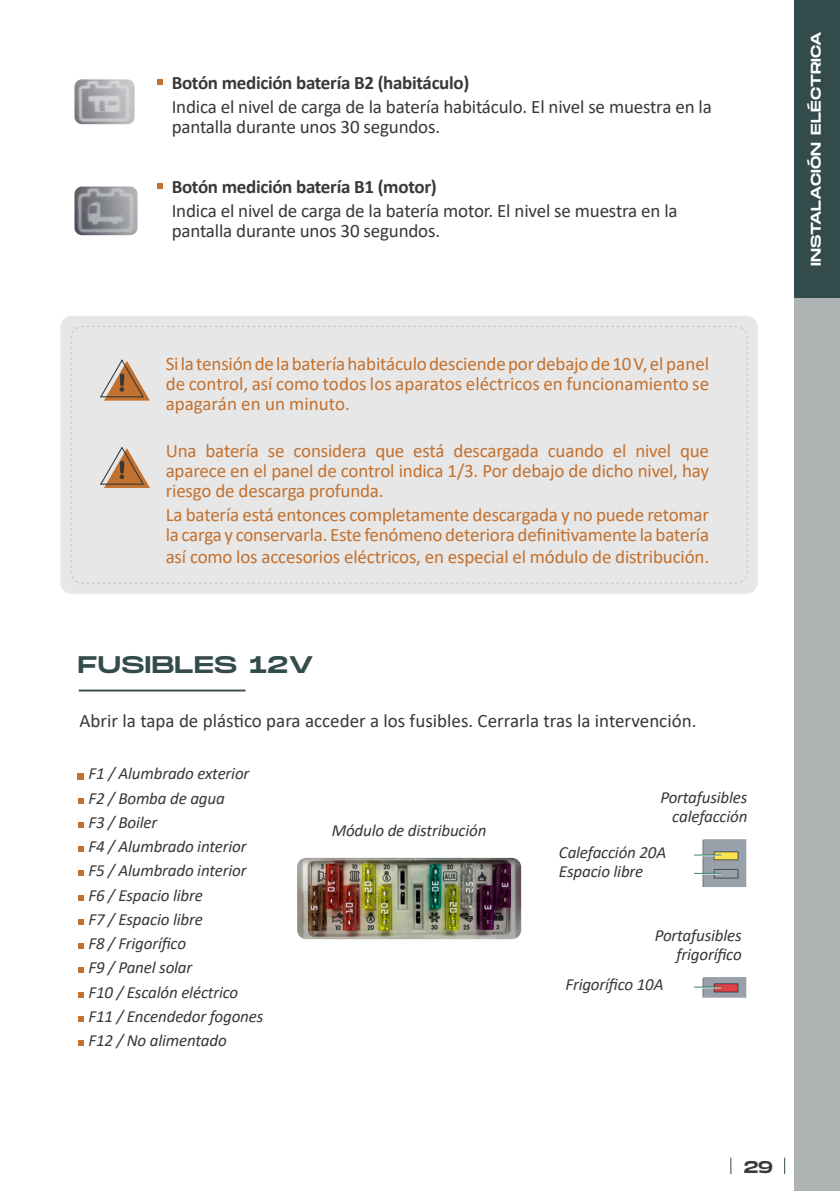
<style>
.page{position:relative;width:840px;height:1191px;background:#fff}
.page>*{position:absolute;margin:0;border:0;box-sizing:border-box;transform-origin:0 0}
.CUERPO{font:24px "Monument Extended";letter-spacing:.015em;color:#334c4b}
.CUERPO-2{font:19px/20px "Calibri";letter-spacing:-.01em;color:#c2712f;text-align:justify}
.CUERPO-3{font:19px/24px "Calibri";letter-spacing:-.01em;color:#383839}
.CUERPO-4{font:italic 17px/19px "Calibri";letter-spacing:-.01em;color:#383839;text-align:right}
.t1{font:17px "Monument Extended";color:#383839}
.CUERPO-5{font:14px "Monument Extended";letter-spacing:.01em;color:#fff}
.s1{font-weight:700}
</style>
<div class="page">
<div style="left:60px;top:316px;width:697px;height:278px;background:#e8e7e7;border-radius:11px"></div>
<svg style="left:70px;top:326px;width:677px;height:258px"></svg>
<svg style="left:157px;top:79px;width:6px;height:6px"></svg>
<svg style="left:157px;top:184px;width:6px;height:5px"></svg>
<svg style="left:99px;top:359px;width:51px;height:41px"></svg>
<svg style="left:99px;top:446px;width:51px;height:42px"></svg>
<div style="left:794px;top:0;width:45px;height:1191px;background:#afb3b3"></div>
<div style="left:794px;top:0;width:45px;height:298px;background:#334c4b"></div>
<hr style="left:79px;top:689px;width:166px;height:2px;background:#334c4b">
<svg style="left:78px;top:773px;width:6px;height:6px"></svg>
<svg style="left:78px;top:798px;width:6px;height:5px"></svg>
<svg style="left:78px;top:822px;width:6px;height:6px"></svg>
<svg style="left:78px;top:846px;width:6px;height:6px"></svg>
<svg style="left:78px;top:870px;width:6px;height:6px"></svg>
<svg style="left:78px;top:895px;width:6px;height:5px"></svg>
<svg style="left:78px;top:919px;width:6px;height:6px"></svg>
<svg style="left:78px;top:943px;width:6px;height:6px"></svg>
<svg style="left:78px;top:967px;width:6px;height:6px"></svg>
<svg style="left:78px;top:992px;width:6px;height:5px"></svg>
<svg style="left:78px;top:1016px;width:6px;height:5px"></svg>
<svg style="left:78px;top:1040px;width:6px;height:6px"></svg>
<img style="left:297px;top:858px;width:224px;height:81px">
<img style="left:693px;top:839px;width:52px;height:48px">
<img style="left:693px;top:977px;width:52px;height:20px">
<img style="left:74px;top:79px;width:61px;height:45px">
<img style="left:74px;top:186px;width:63px;height:49px">
<svg style="left:730px;top:1157px;width:1px;height:16px"></svg>
<p class="CUERPO-3" style="left:171px;top:70px;width:541px"><span class="s1">Botón medición batería B2 (habitáculo)<br></span>Indica el nivel de carga de la batería habitáculo. El nivel se muestra en la</p>
<p class="CUERPO-3" style="left:171px;top:114px;width:270px">pantalla durante unos 30 segundos.</p>
<p class="CUERPO-3" style="left:171px;top:175px;width:507px"><span class="s1">Botón medición batería B1 (motor)<br></span>Indica el nivel de carga de la batería motor. El nivel se muestra en la</p>
<p class="CUERPO-3" style="left:171px;top:219px;width:270px">pantalla durante unos 30 segundos.</p>
<p class="CUERPO-2" style="left:166px;top:353px;width:544px">Si latensióndelabateríahabitáculodesciendepordebajode10V, el panel de control, así como todos los aparatos eléctricos en funcionamiento se apagarán en un minuto.</p>
<p class="CUERPO-2" style="left:166px;top:440px;width:544px">Una batería se considera que está descargada cuando el nivel que aparece en el panel de control indica 1/3. Por debajo de dicho nivel, hay riesgo de descarga profunda.</p>
<p class="CUERPO-2" style="left:166px;top:504px;width:544px">La batería está entonces completamente descargada y no puede retomar la carga y conservarla. Este fenómeno deteriora definitivamente la batería</p>
<p class="CUERPO-2" style="left:166px;top:546px;width:544px">así como los accesorios eléctricos, en especial el módulo de distribución.</p>
<p class="CUERPO" style="left:78px;top:646px;width:237px">FUSIBLES 12V</p>
<p class="CUERPO-3" style="left:80px;top:708px;width:618px">Abrir la tapa de plástico para acceder a los fusibles. Cerrarla tras la intervención.</p>
<p class="CUERPO-4" style="left:89px;top:763px;width:162px">F1 / Alumbrado exterior</p>
<p class="CUERPO-4" style="left:88px;top:788px;width:138px">F2 / Bomba de agua</p>
<p class="CUERPO-4" style="left:88px;top:812px;width:70px">F3 / Boiler</p>
<p class="CUERPO-4" style="left:88px;top:836px;width:159px">F4 / Alumbrado interior</p>
<p class="CUERPO-4" style="left:88px;top:860px;width:159px">F5 / Alumbrado interior</p>
<p class="CUERPO-4" style="left:88px;top:884px;width:116px">F6 / Espacio libre</p>
<p class="CUERPO-4" style="left:88px;top:909px;width:116px">F7 / Espacio libre</p>
<p class="CUERPO-4" style="left:88px;top:933px;width:99px">F8 / Frigorífico</p>
<p class="CUERPO-4" style="left:88px;top:957px;width:105px">F9 / Panel solar</p>
<p class="CUERPO-4" style="left:88px;top:981px;width:151px">F10 / Escalón eléctrico</p>
<p class="CUERPO-4" style="left:88px;top:1006px;width:176px">F11 / Encendedor fogones</p>
<p class="CUERPO-4" style="left:88px;top:1030px;width:140px">F12 / No alimentado</p>
<p class="CUERPO-4" style="left:660px;top:787px;width:88px">Portafusibles calefacción</p>
<p class="CUERPO-4" style="left:331px;top:820px;width:156px">Módulo de distribución</p>
<p class="CUERPO-4" style="left:558px;top:841px;width:109px;text-align:left">Calefacción 20A<br>Espacio libre</p>
<p class="CUERPO-4" style="left:654px;top:924px;width:88px">Portafusibles frigorífico</p>
<p class="CUERPO-4" style="left:565px;top:973px;width:99px">Frigorífico 10A</p>
<p class="CUERPO-5" style="left:805px;top:266px;width:236px;rotate:-90deg">INSTALACIÓN ELÉCTRICA</p>
<p class="t1" style="left:743px;top:1154px;width:31px">29</p>
</div>
